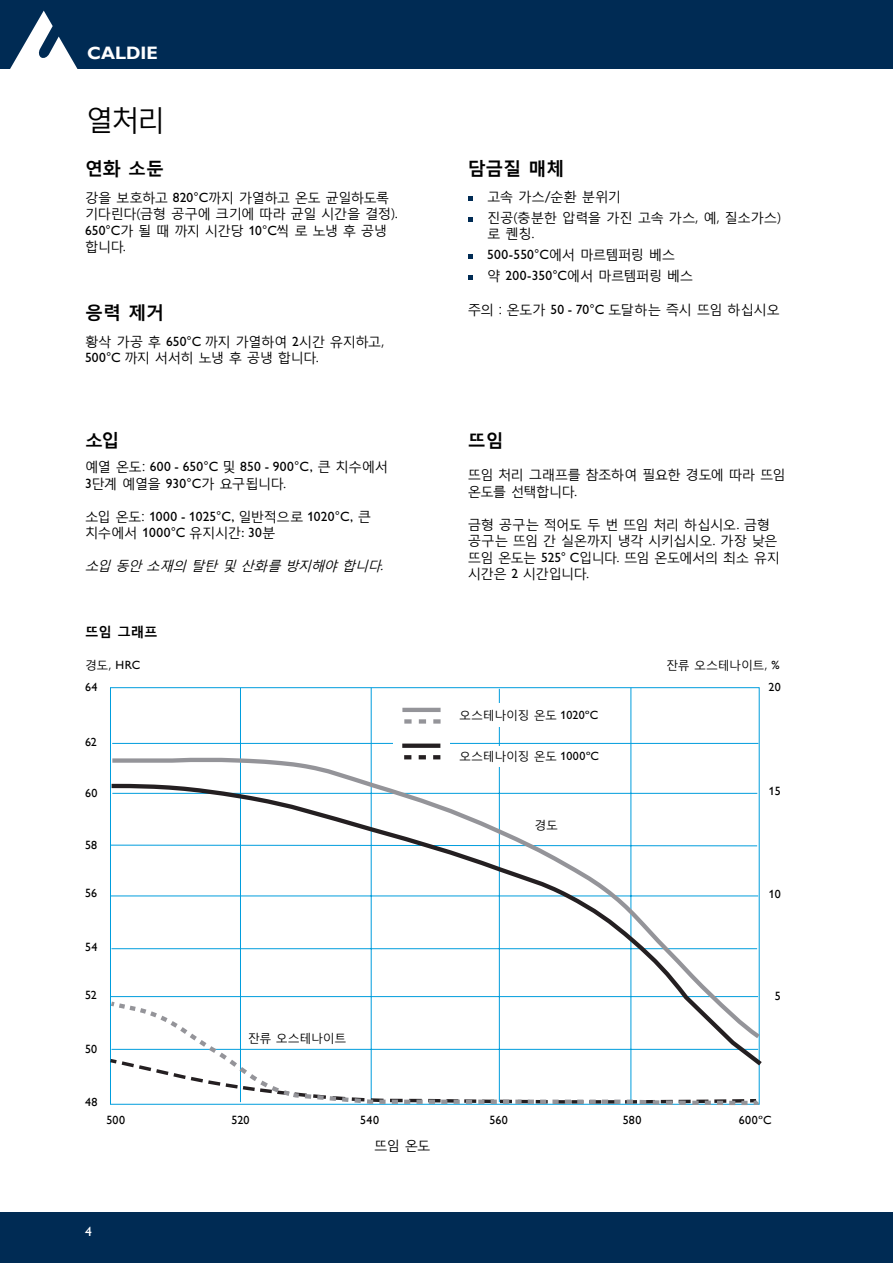
<style>
.page{position:relative;width:893px;height:1263px;background:#fff}
.page>*{position:absolute;margin:0;border:0;box-sizing:border-box;transform-origin:0 0}
.t1{font:28.5px "Malgun Gothic";color:#000}
.t2{font:700 18px "Malgun Gothic";letter-spacing:-.005em;color:#000}
.t3{font:700 18px "Uddeholm Gill";color:#fff}
.t4{font:13.5px/16.5px "Malgun Gothic";letter-spacing:-.055em;color:#000}
.t5{font:13.5px "Assab Gill";letter-spacing:.01em;color:#000}
.t6{font:13.5px/20.7px "Malgun Gothic";letter-spacing:-.035em;color:#000}
.t7{font:italic 13.5px "Malgun Gothic";color:#000}
.t8{font:700 13.5px "Malgun Gothic";color:#000}
.t9{font:13.5px "Uddeholm Gill";color:#fff}
.t10{font:12px "Malgun Gothic";letter-spacing:-.035em;color:#000}
.t11{font:12px "Uddeholm Gill";letter-spacing:.02em;color:#000}
.s1{font-family:"Assab Gill"}
.s2{font-family:"Uddeholm Gill"}
.s3{font-family:"Malgun Gothic"}
</style>
<div class="page">
<div style="left:0;top:1212px;width:893px;height:51px;background:#002b54"></div>
<div style="left:0;top:0;width:893px;height:68px;background:#002b54"></div>
<svg style="left:6px;top:11px;width:76px;height:58px"></svg>
<svg style="left:468px;top:196px;width:5px;height:5px"></svg>
<svg style="left:468px;top:217px;width:5px;height:5px"></svg>
<svg style="left:468px;top:254px;width:5px;height:5px"></svg>
<svg style="left:468px;top:275px;width:5px;height:5px"></svg>
<svg style="left:110px;top:687px;width:649px;height:68px"></svg>
<svg style="left:110px;top:755px;width:650px;height:27px"></svg>
<svg style="left:110px;top:782px;width:650px;height:216px"></svg>
<svg style="left:110px;top:998px;width:652px;height:107px"></svg>
<hr style="left:402px;top:708px;width:39px;height:4px;background:#949499">
<svg style="left:404px;top:719px;width:37px;height:5px"></svg>
<svg style="left:389px;top:732px;width:66px;height:36px"></svg>
<div style="left:484px;top:704px;width:138px;height:23px;background:#fff"></div>
<div style="left:485px;top:746px;width:128px;height:20px;background:#fff"></div>
<div style="left:285px;top:1030px;width:75px;height:17px;background:#fff"></div>
<h2 class="t3" style="left:87px;top:42px;width:72px">CALDIE</h2>
<h1 class="t1" style="left:85px;top:102px;width:82px">열처리</h1>
<h2 class="t2" style="left:85px;top:157px;width:81px">연화 소둔</h2>
<p class="t4" style="left:85px;top:189px;width:314px">강을 보호하고 <span class="s1">820°C</span>까지 가열하고 온도 균일하도록 기다린다(금형 공구에 크기에 따라 균일 시간을 결정).<br><span class="s1">650°C</span>가 될 때 까지 시간당 <span class="s2">10°C</span>씩 로 노냉 후 공냉 합니다.</p>
<h2 class="t2" style="left:85px;top:301px;width:81px">응력 제거</h2>
<p class="t4" style="left:85px;top:333px;width:301px">황삭 가공 후 <span class="s1">650°C</span> 까지 가열하여 <span class="s1">2</span>시간 유지하고,<br><span class="s1">500°C</span> 까지 서서히 노냉 후 공냉 합니다.</p>
<h2 class="t2" style="left:85px;top:429px;width:36px">소입</h2>
<p class="t5" style="left:85px;top:459px;width:305px"><span class="s3">예열 온도:</span> 600 - 650°C <span class="s3">및</span> 850 - 900°C, <span class="s3">큰 치수에서</span></p>
<p class="t4" style="left:85px;top:475px;width:203px"><span class="s1">3</span>단계 예열을 <span class="s1">930°C</span>가 요구됩니다.</p>
<p class="t5" style="left:85px;top:509px;width:288px"><span class="s3">소입 온도:</span> 1000 - 1025°C, <span class="s3">일반적으로</span> 1020°C, <span class="s3">큰</span></p>
<p class="t4" style="left:85px;top:524px;width:192px">치수에서 <span class="s1">1000°C</span> 유지시간<span class="s1">: 30</span>분</p>
<p class="t7" style="left:85px;top:558px;width:304px">소입 동안 소재의 탈탄 및 산화를 방지해야 합니다.</p>
<p class="t8" style="left:85px;top:623px;width:74px">뜨임 그래프</p>
<h2 class="t2" style="left:468px;top:157px;width:98px">담금질 매체</h2>
<p class="t6" style="left:487px;top:186px;width:295px">고속 가스/순환 분위기<br>진공(충분한 압력을 가진 고속 가스, 예, 질소가스)</p>
<p class="t4" style="left:487px;top:226px;width:49px">로 퀜칭.</p>
<p class="t5" style="left:487px;top:247px;width:190px">500-550°C<span class="s3">에서 마르템퍼링 베스</span></p>
<p class="t4" style="left:487px;top:267px;width:208px">약 <span class="s1">200-350°C</span>에서 마르템퍼링 베스</p>
<p class="t4" style="left:468px;top:302px;width:314px">주의 : 온도가 <span class="s1">50 - 70°C</span> 도달하는 즉시 뜨임 하십시오</p>
<h2 class="t2" style="left:468px;top:429px;width:37px">뜨임</h2>
<p class="t4" style="left:468px;top:466px;width:319px">뜨임 처리 그래프를 참조하여 필요한 경도에 따라 뜨임 온도를 선택합니다.</p>
<p class="t4" style="left:468px;top:516px;width:314px">금형 공구는 적어도 두 번 뜨임 처리 하십시오. 금형 공구는 뜨임 간 실온까지 냉각 시키십시오. 가장 낮은 뜨임 온도는 <span class="s1">525° C</span>입니다. 뜨임 온도에서의 최소 유지 시간은 <span class="s1">2</span> 시간입니다.</p>
<p class="t10" style="left:85px;top:658px;width:57px">경도, <span class="s1">HRC</span></p>
<p class="t10" style="left:666px;top:658px;width:115px">잔류 오스테나이트, <span class="s1">%</span></p>
<p class="t11" style="left:768px;top:680px;width:14px">20</p>
<p class="t11" style="left:85px;top:680px;width:14px">64</p>
<p class="t11" style="left:85px;top:735px;width:13px">62</p>
<p class="t11" style="left:85px;top:786px;width:14px">60</p>
<p class="t11" style="left:85px;top:838px;width:14px">58</p>
<p class="t11" style="left:85px;top:887px;width:14px">56</p>
<p class="t10" style="left:459px;top:708px;width:141px">오스테나이징 온도 <span class="s1">1020ºC</span></p>
<p class="t10" style="left:459px;top:749px;width:141px">오스테나이징 온도 <span class="s1">1000ºC</span></p>
<p class="t10" style="left:535px;top:817px;width:25px">경도</p>
<p class="t11" style="left:769px;top:785px;width:13px">15</p>
<p class="t11" style="left:769px;top:887px;width:13px">10</p>
<p class="t11" style="left:85px;top:940px;width:14px">54</p>
<p class="t11" style="left:85px;top:989px;width:13px">52</p>
<p class="t11" style="left:85px;top:1043px;width:14px">50</p>
<p class="t10" style="left:248px;top:1031px;width:100px">잔류 오스테나이트</p>
<p class="t11" style="left:775px;top:989px;width:7px">5</p>
<p class="t11" style="left:85px;top:1095px;width:14px">48</p>
<p class="t11" style="left:106px;top:1113px;width:20px">500</p>
<p class="t11" style="left:231px;top:1113px;width:20px">520</p>
<p class="t11" style="left:360px;top:1113px;width:20px">540</p>
<p class="t11" style="left:489px;top:1113px;width:20px">560</p>
<p class="t11" style="left:623px;top:1113px;width:20px">580</p>
<p class="t11" style="left:739px;top:1113px;width:34px">600ºC</p>
<p class="t4" style="left:374px;top:1137px;width:58px">뜨임 온도</p>
<p class="t9" style="left:85px;top:1224px;width:8px">4</p>
</div>
